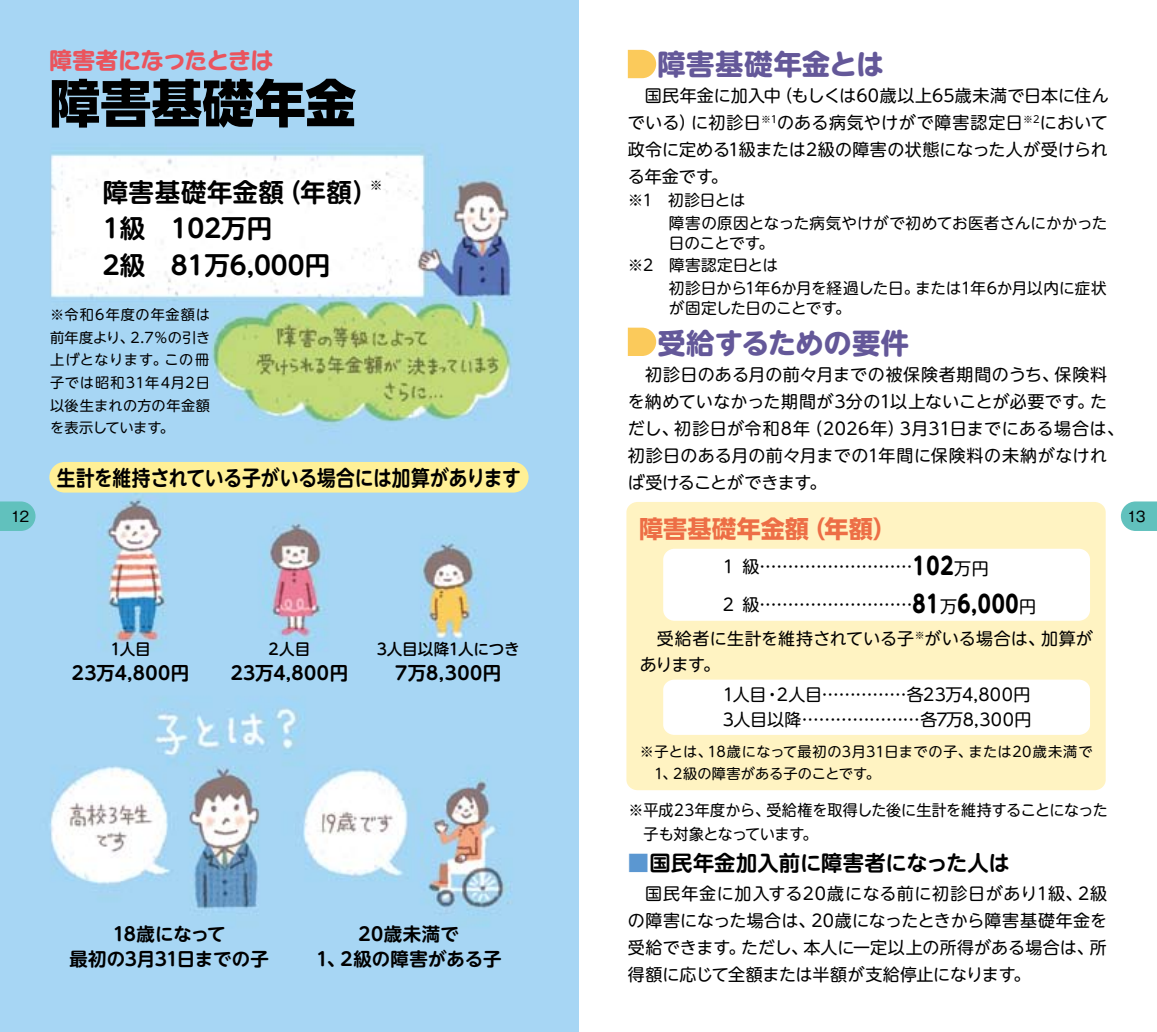
<style>
.page{position:relative;width:1157px;height:1032px;background:#fff}
.page>*{position:absolute;margin:0;border:0;box-sizing:border-box;transform-origin:0 0}
.t1{font:800 51px "UD Shin Go Pro";color:#000}
.t2{font:700 28.4px "UD Shin M Go Pro";letter-spacing:.005em;color:#645899}
.t3{font:700 25.6px/36.8px "UD Shin M Go Pro De";color:#000}
.t4{font:700 24px "UD Shin Go Pro";letter-spacing:.005em;color:#ed6e46}
.t5{font:700 22.6px "Capie N Std";letter-spacing:-.025em;color:#ea545d}
.t6{font:700 21.2px "UD Shin M Go Pro De";letter-spacing:-.005em;color:#000;scale:.88 1}
.t7{font:700 21.2px "UD Shin M Go Pro De";letter-spacing:-.005em;color:#000}
.t8{font:700 18.4px/25.6px "UD Shin M Go Pro De";letter-spacing:.015em;color:#000;text-align:center}
.t9{font:700 18.4px/25.6px "UD Shin M Go Pro De";letter-spacing:-.015em;color:#000;text-align:center}
.t10{font:17px/27px "UD Shin M Go Pro";letter-spacing:.01em;color:#000;text-align:justify}
.t11{font:17px/25.6px "UD Shin M Go Pro";letter-spacing:-.01em;color:#000}
.t12{font:15.6px/22.6px "UD Shin M Go Pro";letter-spacing:-.01em;color:#000}
.t13{font:500 15.6px "UD Shin M Go Pro";letter-spacing:-.01em;color:#000}
.t14{font:15.6px "UD Shin M Go Pro";letter-spacing:-.03em;color:#000}
.t15{font:15.6px "UD Shin M Go Pro";letter-spacing:.01em;color:#000}
.t16{font:14.2px/22.6px "UD Shin M Go Pro";letter-spacing:.025em;color:#000}
.t17{font:14.2px "Gothic MB101 Pro";color:#000}
.s1{font-family:"UD Shin M Go Pro"}
.s2{font-weight:700;font-size:23.8px}
.s3{color:#5b97d1}
</style>
<div class="page">
<img style="left:0;top:0;width:578px;height:1032px">
<svg style="left:0;top:501px;width:36px;height:30px"></svg>
<svg style="left:1120px;top:501px;width:37px;height:30px"></svg>
<svg style="left:628px;top:50px;width:28px;height:28px"></svg>
<svg style="left:628px;top:328px;width:28px;height:28px"></svg>
<div style="left:49px;top:462px;width:479px;height:30px;background:#fff096;border-radius:15px"></div>
<div style="left:626px;top:502px;width:479px;height:288px;background:#fff3c2;border-radius:11px"></div>
<div style="left:663px;top:549px;width:427px;height:72px;background:#fff;border-radius:11px"></div>
<div style="left:663px;top:680px;width:427px;height:55px;background:#fff;border-radius:11px"></div>
<h3 class="t5" style="left:49px;top:44px;width:225px"><span class="s1">障害者</span>になったときは</h3>
<h1 class="t1" style="left:49px;top:62px;width:308px">障害基礎年金</h1>
<h3 class="t3" style="left:103px;top:172px;width:281px">障害基礎年金額（年額）<sup>※<br></sup>1級　102万円<br>2級　81万6,000円</h3>
<p class="t16" style="left:50px;top:303px;width:162px;text-align:justify">※令和6年度の年金額は前年度より、2.7％の引き上げとなります。この冊子では昭和31年4月2日以後生まれの方の年金額を表示しています。</p>
<p class="t6" style="left:57px;top:460px;width:529px">生計を維持されている子がいる場合には加算があります</p>
<h2 class="t2" style="left:657px;top:41px;width:228px">障害基礎年金とは</h2>
<p class="t10" style="left:628px;top:81px;width:482px">　国民年金に加入中（もしくは60歳以上65歳未満で日本に住んでいる）に初診日<sup>※1</sup>のある病気やけがで障害認定日<sup>※2</sup>において政令に定める1級または2級の障害の状態になった人が受けられる年金です。</p>
<p class="t12" style="left:669px;top:188px;width:440px;text-indent:-41px">※1　初診日とは<br>障害の原因となった病気やけがで初めてお医者さんにかかった</p>
<p class="t12" style="left:669px;top:231px;width:107px">日のことです。</p>
<p class="t15" style="left:628px;top:253px;width:152px">※2　障害認定日とは</p>
<p class="t12" style="left:669px;top:276px;width:439px">初診日から1年6か月を経過した日。または1年6か月以内に症状</p>
<p class="t14" style="left:669px;top:295px;width:183px">が固定した日のことです。</p>
<h2 class="t2" style="left:657px;top:320px;width:253px">受給するための要件</h2>
<p class="t10" style="left:628px;top:360px;width:498px;text-align:left">　初診日のある月の前々月までの被保険者期間のうち、保険料を納めていなかった期間が3分の1以上ないことが必要です。ただし、初診日が令和8年（2026年）3月31日までにある場合は、初診日のある月の前々月までの1年間に保険料の未納がなければ受けることができます。</p>
<p class="t17" style="left:11px;top:505px;width:20px">12</p>
<p class="t17" style="left:1127px;top:505px;width:20px">13</p>
<h3 class="t4" style="left:639px;top:510px;width:259px">障害基礎年金額（年額）</h3>
<p class="t10" style="left:722px;top:552px;width:268px">1 級………………………<span class="s2">102</span>万円</p>
<p class="t10" style="left:639px;top:586px;width:455px;line-height:34.4px;text-indent:83px">2 級………………………<span class="s2">81</span>万<span class="s2">6,000</span>円<br>　受給者に生計を維持されている子<sup>※</sup>がいる場合は、加算が</p>
<p class="t10" style="left:639px;top:650px;width:82px">あります。</p>
<p class="t13" style="left:377px;top:636px;width:145px">3人目以降1人につき</p>
<p class="t8" style="left:395px;top:660px;width:108px">7万8,300円</p>
<p class="t13" style="left:110px;top:636px;width:42px">1人目</p>
<p class="t8" style="left:72px;top:660px;width:119px">23万4,800円</p>
<p class="t13" style="left:268px;top:636px;width:43px">2人目</p>
<p class="t8" style="left:231px;top:660px;width:119px">23万4,800円</p>
<p class="t11" style="left:722px;top:681px;width:310px">1人目・2人目……………各23万4,800円<br>3人目以降…………………各7万8,300円</p>
<p class="t16" style="left:654px;top:741px;width:440px;line-height:21.2px;text-indent:-14px">※子とは、18歳になって最初の3月31日までの子、または20歳未満で<br>1、2級の障害がある子のことです。</p>
<p class="t12" style="left:628px;top:797px;width:481px;line-height:24px">※平成23年度から、受給権を取得した後に生計を維持することになった　子も対象となっています。</p>
<p class="t9" style="left:69px;top:920px;width:201px">18歳になって<br>最初の3月31日までの子</p>
<p class="t8" style="left:316px;top:920px;width:187px">20歳未満で<br>1、2級の障害がある子</p>
<p class="t7" style="left:628px;top:845px;width:383px"><span class="s3">■</span>国民年金加入前に障害者になった人は</p>
<p class="t10" style="left:628px;top:879px;width:481px;text-indent:17px">国民年金に加入する20歳になる前に初診日があり1級、2級の障害になった場合は、20歳になったときから障害基礎年金を受給できます。ただし、本人に一定以上の所得がある場合は、所得額に応じて全額または半額が支給停止になります。</p>
</div>
